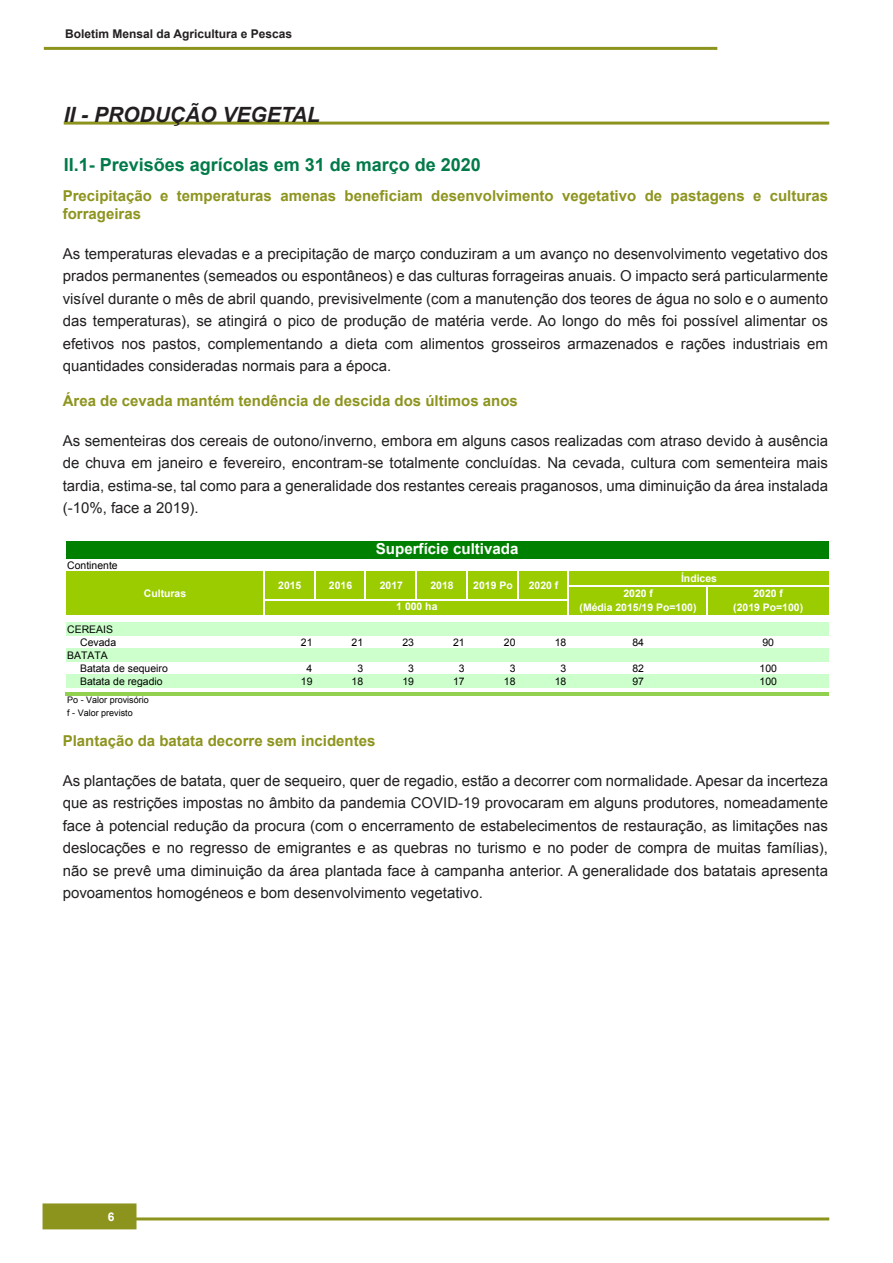
<style>
.page{position:relative;width:893px;height:1263px;background:#fff}
.page>*{position:absolute;margin:0;border:0;box-sizing:border-box;transform-origin:0 0}
.t1{font:italic 700 21px "Arial";color:#231f20}
.t2{font:700 18px "Arial";color:#007a48}
.t3{font:700 15.15px "Arial";color:#fff}
.t4{font:15px/22.5px "Arial";color:#231f20;text-align:justify}
.t5{font:700 15px/18px "Arial";color:#8d941e}
.t6{font:700 12px "Arial";color:#231f20}
.t7{font:700 12px "Arial";color:#fff}
.t8{font:10.5px/12.9px "Arial";color:#000;text-align:right}
.t9{font:700 10.5px "Arial";color:#fff}
.t10{font:9px/12.3px "Arial";color:#000}
</style>
<div class="page">
<div style="left:43px;top:1203px;width:93px;height:26px;background:#8d941e;border:2px solid #8d941e"></div>
<hr style="left:64px;top:1217px;width:765px;height:3px;background:#8d941e">
<hr style="left:44px;top:47px;width:673px;height:3px;background:#8d941e">
<hr style="left:64px;top:122px;width:765px;height:3px;background:#8d941e">
<div style="left:66px;top:542px;width:763px;height:17px;background:#008000"></div>
<div style="left:66px;top:572px;width:763px;height:43px;background:#9acc00"></div>
<div style="left:66px;top:622px;width:763px;height:13px;background:#cfc"></div>
<div style="left:66px;top:648px;width:763px;height:13px;background:#cfc"></div>
<div style="left:66px;top:674px;width:763px;height:13px;background:#cfc"></div>
<hr style="left:263px;top:572px;width:2px;height:43px;background:#fff">
<svg style="left:314px;top:572px;width:1px;height:28px"></svg>
<svg style="left:365px;top:572px;width:1px;height:28px"></svg>
<hr style="left:415px;top:572px;width:2px;height:29px;background:#fff">
<hr style="left:466px;top:572px;width:2px;height:29px;background:#fff">
<svg style="left:517px;top:572px;width:1px;height:28px"></svg>
<hr style="left:568px;top:572px;width:1px;height:43px;background:#fff">
<svg style="left:706px;top:587px;width:1px;height:28px"></svg>
<hr style="left:569px;top:585px;width:260px;height:2px;background:#fff">
<hr style="left:265px;top:600px;width:304px;height:1px;background:#fff">
<hr style="left:65px;top:692px;width:764px;height:1px;background:#92d050">
<hr style="left:65px;top:695px;width:764px;height:1px;background:#92d050">
<p class="t6" style="left:65px;top:26px;width:228px">Boletim Mensal da Agricultura e Pescas</p>
<h1 class="t1" style="left:64px;top:101px;width:258px">II - PRODUÇÃO VEGETAL</h1>
<p class="t2" style="left:64px;top:153px;width:419px">II.1- Previsões agrícolas em 31 de março de 2020</p>
<p class="t5" style="left:63px;top:187px;width:767px">Precipitação e temperaturas amenas beneficiam desenvolvimento vegetativo de pastagens e culturas forrageiras</p>
<p class="t4" style="left:63px;top:242px;width:767px">As temperaturas elevadas e a precipitação de março conduziram a um avanço no desenvolvimento vegetativo dos prados permanentes (semeados ou espontâneos) e das culturas forrageiras anuais. O impacto será particularmente visível durante o mês de abril quando, previsivelmente (com a manutenção dos teores de água no solo e o aumento das temperaturas), se atingirá o pico de produção de matéria verde. Ao longo do mês foi possível alimentar os efetivos nos pastos, complementando a dieta com alimentos grosseiros armazenados e rações industriais em quantidades consideradas normais para a época.</p>
<p class="t5" style="left:63px;top:392px;width:457px">Área de cevada mantém tendência de descida dos últimos anos</p>
<p class="t4" style="left:63px;top:429px;width:767px">As sementeiras dos cereais de outono/inverno, embora em alguns casos realizadas com atraso devido à ausência de chuva em janeiro e fevereiro, encontram-se totalmente concluídas. Na cevada, cultura com sementeira mais tardia, estima-se, tal como para a generalidade dos restantes cereais praganosos, uma diminuição da área instalada (-10%, face a 2019).</p>
<p class="t8" style="left:67px;top:559px;width:52px">Continente</p>
<p class="t8" style="left:67px;top:623px;width:50px">CEREAIS<br>Cevada</p>
<p class="t3" style="left:376px;top:539px;width:144px">Superfície cultivada</p>
<p class="t9" style="left:681px;top:571px;width:37px">Índices</p>
<p class="t9" style="left:278px;top:578px;width:25px">2015</p>
<p class="t9" style="left:329px;top:578px;width:25px">2016</p>
<p class="t9" style="left:380px;top:578px;width:25px">2017</p>
<p class="t9" style="left:430px;top:578px;width:25px">2018</p>
<p class="t9" style="left:473px;top:578px;width:41px">2019 Po</p>
<p class="t9" style="left:529px;top:578px;width:31px">2020 f</p>
<p class="t9" style="left:144px;top:586px;width:44px">Culturas</p>
<p class="t9" style="left:623px;top:586px;width:31px">2020 f</p>
<p class="t9" style="left:753px;top:586px;width:31px">2020 f</p>
<p class="t9" style="left:580px;top:601px;width:118px">(Média 2015/19 Po=100)</p>
<p class="t9" style="left:733px;top:601px;width:71px">(2019 Po=100)</p>
<p class="t9" style="left:396px;top:600px;width:43px">1 000 ha</p>
<p class="t8" style="left:301px;top:636px;width:13px">21</p>
<p class="t8" style="left:352px;top:636px;width:13px">21</p>
<p class="t8" style="left:402px;top:636px;width:13px">23</p>
<p class="t8" style="left:453px;top:636px;width:13px">21</p>
<p class="t8" style="left:504px;top:636px;width:13px">20</p>
<p class="t8" style="left:555px;top:636px;width:13px">18</p>
<p class="t8" style="left:632px;top:636px;width:13px">84</p>
<p class="t8" style="left:762px;top:636px;width:13px">90</p>
<p class="t8" style="left:80px;top:649px;width:89px;text-align:left;text-indent:-13px">BATATA<br>Batata de sequeiro</p>
<p class="t8" style="left:307px;top:662px;width:7px">4</p>
<p class="t8" style="left:357px;top:662px;width:7px">3</p>
<p class="t8" style="left:408px;top:662px;width:7px">3</p>
<p class="t8" style="left:459px;top:662px;width:7px">3</p>
<p class="t8" style="left:510px;top:662px;width:7px">3</p>
<p class="t8" style="left:560px;top:662px;width:7px">3</p>
<p class="t8" style="left:632px;top:662px;width:13px">82</p>
<p class="t8" style="left:759px;top:662px;width:19px">100</p>
<p class="t8" style="left:80px;top:675px;width:84px">Batata de regadio</p>
<p class="t8" style="left:301px;top:675px;width:13px">19</p>
<p class="t8" style="left:352px;top:675px;width:13px">18</p>
<p class="t8" style="left:402px;top:675px;width:13px">19</p>
<p class="t8" style="left:453px;top:675px;width:13px">17</p>
<p class="t8" style="left:504px;top:675px;width:13px">18</p>
<p class="t8" style="left:555px;top:675px;width:13px">18</p>
<p class="t8" style="left:632px;top:675px;width:13px">97</p>
<p class="t8" style="left:759px;top:675px;width:19px">100</p>
<p class="t10" style="left:67px;top:694px;width:83px">Po - Valor provisório f - Valor previsto</p>
<p class="t5" style="left:63px;top:732px;width:314px">Plantação da batata decorre sem incidentes</p>
<p class="t4" style="left:63px;top:769px;width:767px">As plantações de batata, quer de sequeiro, quer de regadio, estão a decorrer com normalidade. Apesar da incerteza que as restrições impostas no âmbito da pandemia COVID-19 provocaram em alguns produtores, nomeadamente face à potencial redução da procura (com o encerramento de estabelecimentos de restauração, as limitações nas deslocações e no regresso de emigrantes e as quebras no turismo e no poder de compra de muitas famílias), não se prevê uma diminuição da área plantada face à campanha anterior. A generalidade dos batatais apresenta povoamentos homogéneos e bom desenvolvimento vegetativo.</p>
<p class="t7" style="left:108px;top:1208px;width:8px">6</p>
</div>
